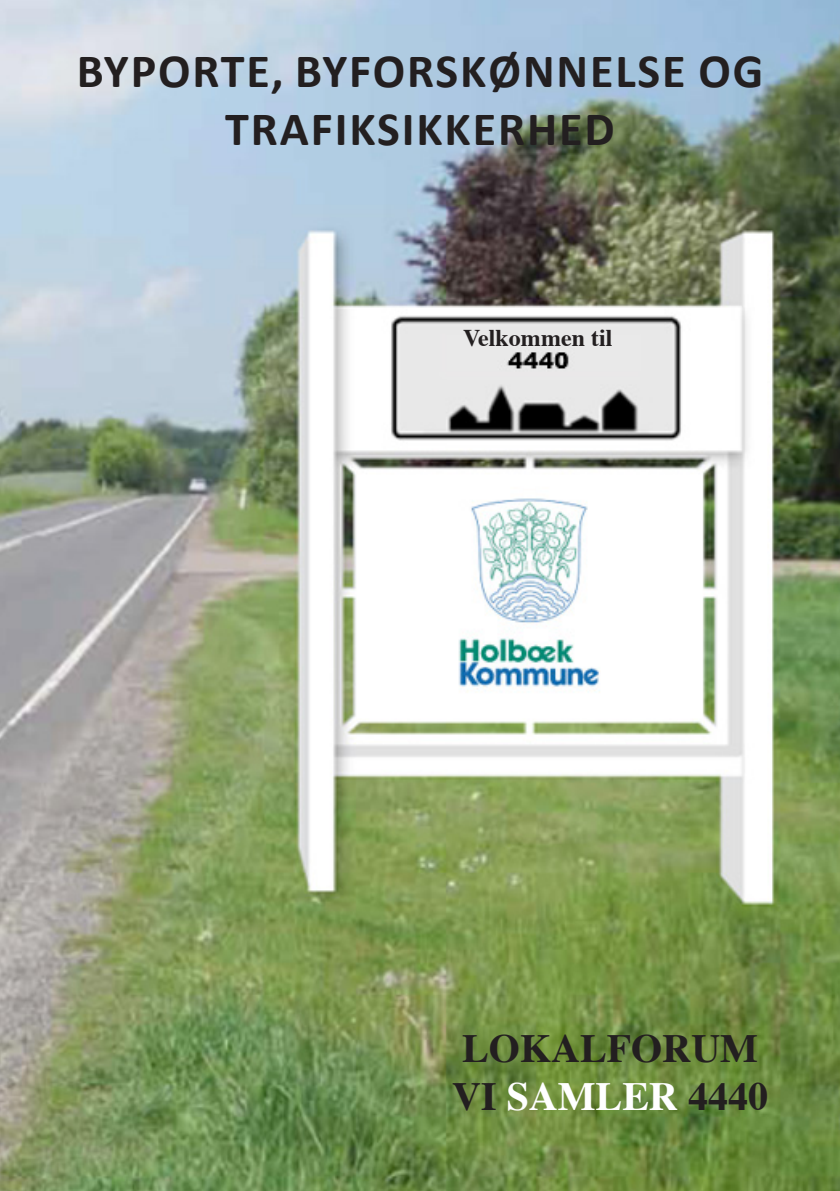
<style>
.page{position:relative;width:840px;height:1191px;background:#fff}
.page>*{position:absolute;margin:0;border:0;box-sizing:border-box;transform-origin:0 0}
.t1{font:700 48px "Calibri";letter-spacing:.04em;color:#231f20}
.t2{font:700 40px "Times";color:#231f20}
.t3{font:700 24px "Times";color:#231f20}
.s1{color:#fff}
</style>
<div class="page">
<img style="left:0;top:0;width:839px;height:1191px">
<p class="t1" style="left:77px;top:41px;width:687px">BYPORTE, BYFORSKØNNELSE OG</p>
<p class="t1" style="left:225px;top:99px;width:391px">TRAFIKSIKKERHED</p>
<p class="t3" style="left:463px;top:314px;width:151px">Velkommen til</p>
<p class="t2" style="left:462px;top:1010px;width:297px">LOKALFORUM</p>
<p class="t2" style="left:452px;top:1058px;width:317px">VI <span class="s1">SAMLER</span> 4440</p>
</div>
